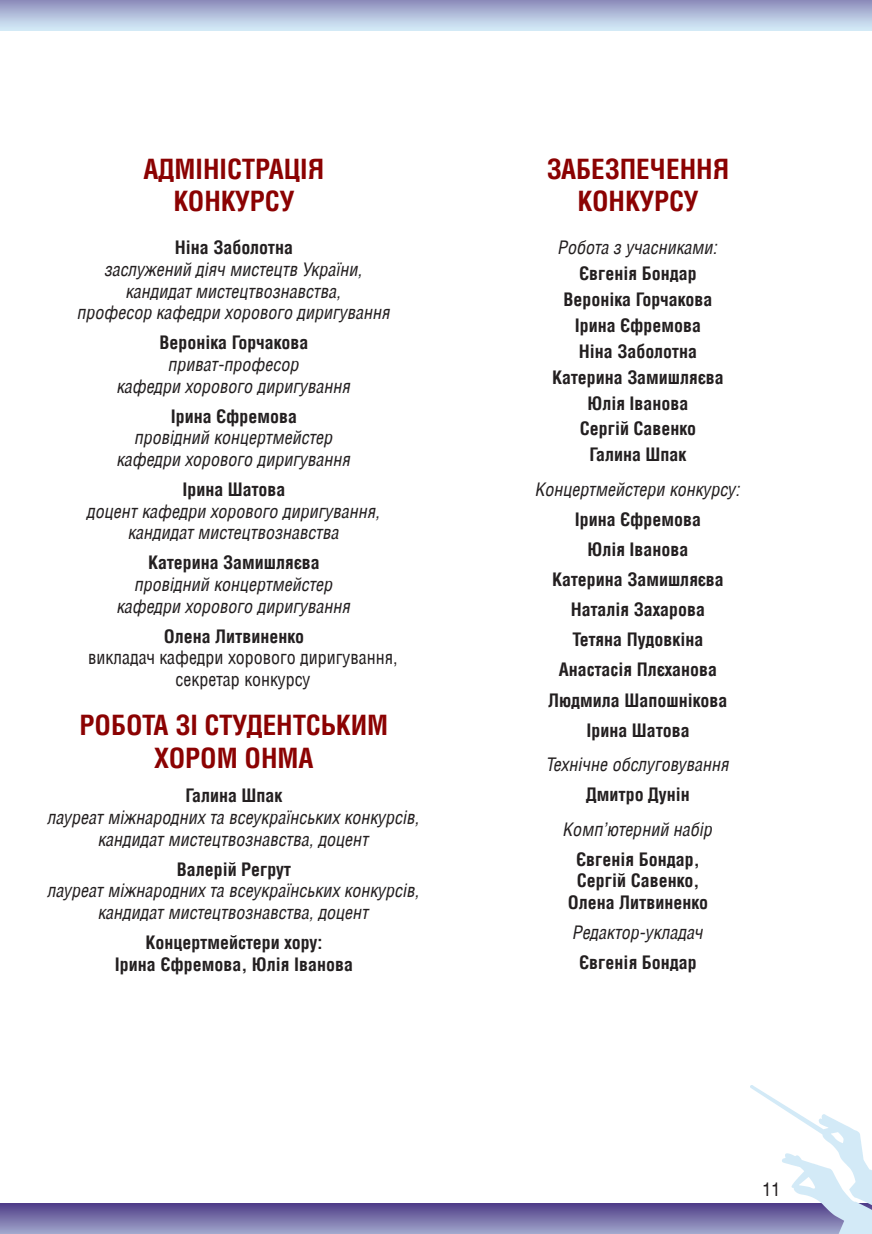
<style>
.page{position:relative;width:872px;height:1234px;background:#fff}
.page>*{position:absolute;margin:0;border:0;box-sizing:border-box;transform-origin:0 0}
.t1{font:700 27px/32.4px "AG Letterica Condensed";color:#8b0202;text-align:center}
.t2{font:italic 18px/21.6px "AG Letterica Condensed";color:#231f20;text-align:center}
.t3{font:700 18px/25.8px "AG Letterica Condensed";color:#231f20;text-align:center}
.t4{font:18px/21.6px "AG Letterica Condensed";color:#231f20;text-align:center}
</style>
<div class="page">
<div style="left:0;top:1203px;width:872px;height:30px;background:linear-gradient(to bottom,#4e3c87,#9da1c8)"></div>
<img style="left:750px;top:1085px;width:122px;height:148px">
<div style="left:0;top:0;width:872px;height:30px;background:linear-gradient(to bottom,#8e8dbb,#d3eaf7)"></div>
<h1 class="t1" style="left:144px;top:152px;width:182px">АДМІНІСТРАЦІЯ<br>КОНКУРСУ</h1>
<p class="t3" style="left:175px;top:234px;width:120px">Ніна Заболотна</p>
<p class="t2" style="left:77px;top:258px;width:315px">заслужений діяч мистецтв України, кандидат мистецтвознавства,<br>професор кафедри хорового диригування</p>
<p class="t3" style="left:159px;top:329px;width:150px">Вероніка Горчакова</p>
<p class="t2" style="left:117px;top:353px;width:235px">приват-професор<br>кафедри хорового диригування</p>
<p class="t3" style="left:171px;top:403px;width:128px">Ірина Єфремова</p>
<p class="t2" style="left:117px;top:426px;width:235px">провідний концертмейстер кафедри хорового диригування</p>
<p class="t3" style="left:182px;top:476px;width:105px">Ірина Шатова</p>
<p class="t2" style="left:87px;top:500px;width:295px">доцент кафедри хорового диригування, кандидат мистецтвознавства</p>
<p class="t3" style="left:148px;top:549px;width:173px">Катерина Замишляєва</p>
<p class="t2" style="left:117px;top:573px;width:235px">провідний концертмейстер кафедри хорового диригування</p>
<p class="t3" style="left:164px;top:622px;width:142px">Олена Литвиненко</p>
<p class="t4" style="left:88px;top:646px;width:311px">викладач кафедри хорового диригування, секретар конкурсу</p>
<h1 class="t1" style="left:80px;top:708px;width:229px">РОБОТА ЗІ СТУДЕНТСЬКИ</h1>
<h1 class="t1" style="left:367px;top:708px;width:23px">М</h1>
<h1 class="t1" style="left:154px;top:741px;width:161px">ХОРОМ ОНМА</h1>
<p class="t3" style="left:185px;top:782px;width:99px">Галина Шпак</p>
<p class="t2" style="left:48px;top:806px;width:373px">лауреат міжнародних та всеукраїнських конкурсів, кандидат мистецтвознавства, доцент</p>
<p class="t3" style="left:177px;top:855px;width:116px">Валерій Регрут</p>
<p class="t2" style="left:48px;top:879px;width:373px">лауреат міжнародних та всеукраїнських конкурсів, кандидат мистецтвознавства, доцент</p>
<p class="t3" style="left:115px;top:931px;width:240px;line-height:21.6px">Концертмейстери хору:<br>Ірина Єфремова, Юлія Іванова</p>
<h1 class="t1" style="left:547px;top:152px;width:184px">ЗАБЕЗПЕЧЕННЯ<br>КОНКУРСУ</h1>
<p class="t2" style="left:558px;top:237px;width:161px">Робота з учасниками:</p>
<p class="t3" style="left:552px;top:260px;width:173px">Євгенія Бондар<br>Вероніка Горчакова<br>Ірина Єфремова<br>Ніна Заболотна<br>Катерина Замишляєва<br>Юлія Іванова<br>Сергій Савенко<br>Галина Шпак</p>
<p class="t2" style="left:535px;top:478px;width:206px">Концертмейстери конкурсу:</p>
<p class="t3" style="left:548px;top:503px;width:180px;line-height:30.2px">Ірина Єфремова<br>Юлія Іванова<br>Катерина Замишляєва<br>Наталія Захарова<br>Тетяна Пудовкіна<br>Анастасія Плєханова<br>Людмила Шапошнікова<br>Ірина Шатова</p>
<p class="t2" style="left:546px;top:753px;width:184px">Технічне обслуговування</p>
<p class="t3" style="left:586px;top:781px;width:105px">Дмитро Дунін</p>
<p class="t2" style="left:563px;top:817px;width:151px">Комп’ютерний набір</p>
<p class="t3" style="left:568px;top:847px;width:142px;line-height:21.6px">Євгенія Бондар,<br>Сергій Савенко,<br>Олена Литвиненко</p>
<p class="t2" style="left:573px;top:921px;width:132px">Редактор-укладач</p>
<p class="t3" style="left:579px;top:949px;width:119px">Євгенія Бондар</p>
<p class="t4" style="left:762px;top:1177px;width:19px">11</p>
</div>
